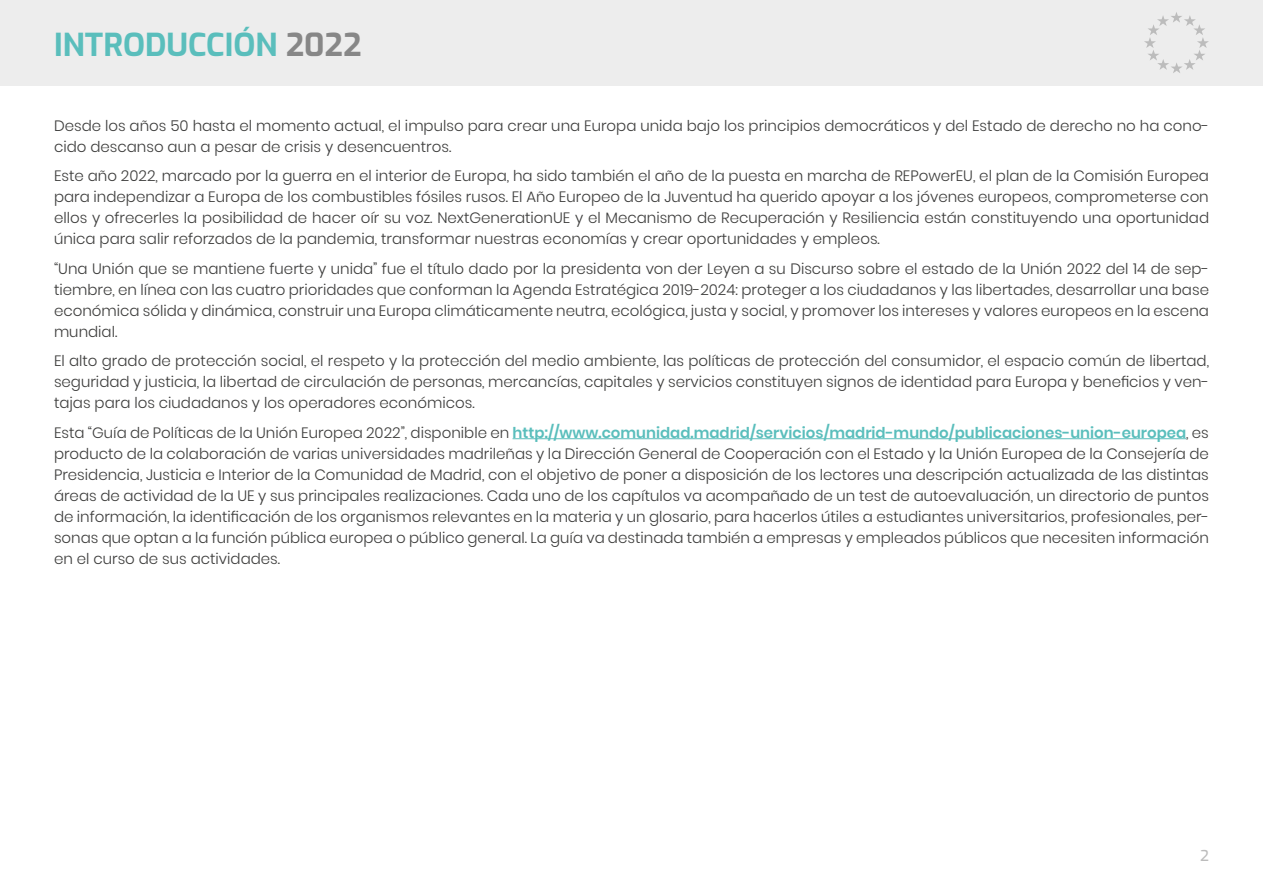
<style>
.page{position:relative;width:1263px;height:893px;background:#fff}
.page>*{position:absolute;margin:0;border:0;box-sizing:border-box;transform-origin:0 0}
.t1{font:700 31.5px "Exo";color:#5abebc}
.t2{font:300 15px/21px "Poppins";color:#3c3c3b;text-align:justify}
.t3{font:500 15px "Exo";color:#bcbcbc}
.s1{color:#878787}
.s2{font-weight:600;color:#5abebc}
</style>
<div class="page">
<hr style="left:512px;top:438px;width:674px;height:1px;background:#5abebc">
<div style="left:0;top:0;width:1263px;height:85px;background:#ededed"></div>
<svg style="left:1144px;top:12px;width:65px;height:61px"></svg>
<h1 class="t1" style="left:54px;top:22px;width:309px">INTRODUCCIÓN <span class="s1">2022</span></h1>
<p class="t2" style="left:54px;top:115px;width:1156px">Desde los años 50 hasta el momento actual, el impulso para crear una Europa unida bajo los principios democráticos y del Estado de derecho no ha cono&shy;cido descanso aun a pesar de crisis y desencuentros.</p>
<p class="t2" style="left:54px;top:165px;width:1156px">Este año 2022, marcado por la guerra en el interior de Europa, ha sido también el año de la puesta en marcha de REPowerEU, el plan de la Comisión Europea para independizar a Europa de los combustibles fósiles rusos. El Año Europeo de la Juventud ha querido apoyar a los jóvenes europeos, comprometerse con ellos y ofrecerles la posibilidad de hacer oír su voz. NextGenerationUE y el Mecanismo de Recuperación y Resiliencia están constituyendo una oportunidad única para salir reforzados de la pandemia, transformar nuestras economías y crear oportunidades y empleos.</p>
<p class="t2" style="left:54px;top:258px;width:1157px">“Una Unión que se mantiene fuerte y unida” fue el título dado por la presidenta von der Leyen a su Discurso sobre el estado de la Unión 2022 del 14 de sep&shy;tiembre, en línea con las cuatro prioridades que conforman la Agenda Estratégica 2019-2024: proteger a los ciudadanos y las libertades, desarrollar una base económica sólida y dinámica, construir una Europa climáticamente neutra, ecológica, justa y social, y promover los intereses y valores europeos en la escena mundial.</p>
<p class="t2" style="left:54px;top:350px;width:1157px">El alto grado de protección social, el respeto y la protección del medio ambiente, las políticas de protección del consumidor, el espacio común de libertad, seguridad y justicia, la libertad de circulación de personas, mercancías, capitales y servicios constituyen signos de identidad para Europa y beneficios y ven&shy;tajas para los ciudadanos y los operadores económicos.</p>
<p class="t2" style="left:54px;top:422px;width:1157px">Esta “Guía de Políticas de la Unión Europea 2022”, disponible en <span class="s2">http://www.comunidad.madrid/servicios/madrid-mundo/publicaciones-union-europea</span>, es producto de la colaboración de varias universidades madrileñas y la Dirección General de Cooperación con el Estado y la Unión Europea de la Consejería de Presidencia, Justicia e Interior de la Comunidad de Madrid, con el objetivo de poner a disposición de los lectores una descripción actualizada de las distintas áreas de actividad de la UE y sus principales realizaciones. Cada uno de los capítulos va acompañado de un test de autoevaluación, un directorio de puntos de información, la identificación de los organismos relevantes en la materia y un glosario, para hacerlos útiles a estudiantes universitarios, profesionales, per&shy;sonas que optan a la función pública europea o público general. La guía va destinada también a empresas y empleados públicos que necesiten información en el curso de sus actividades.</p>
<p class="t3" style="left:1200px;top:845px;width:10px">2</p>
</div>
